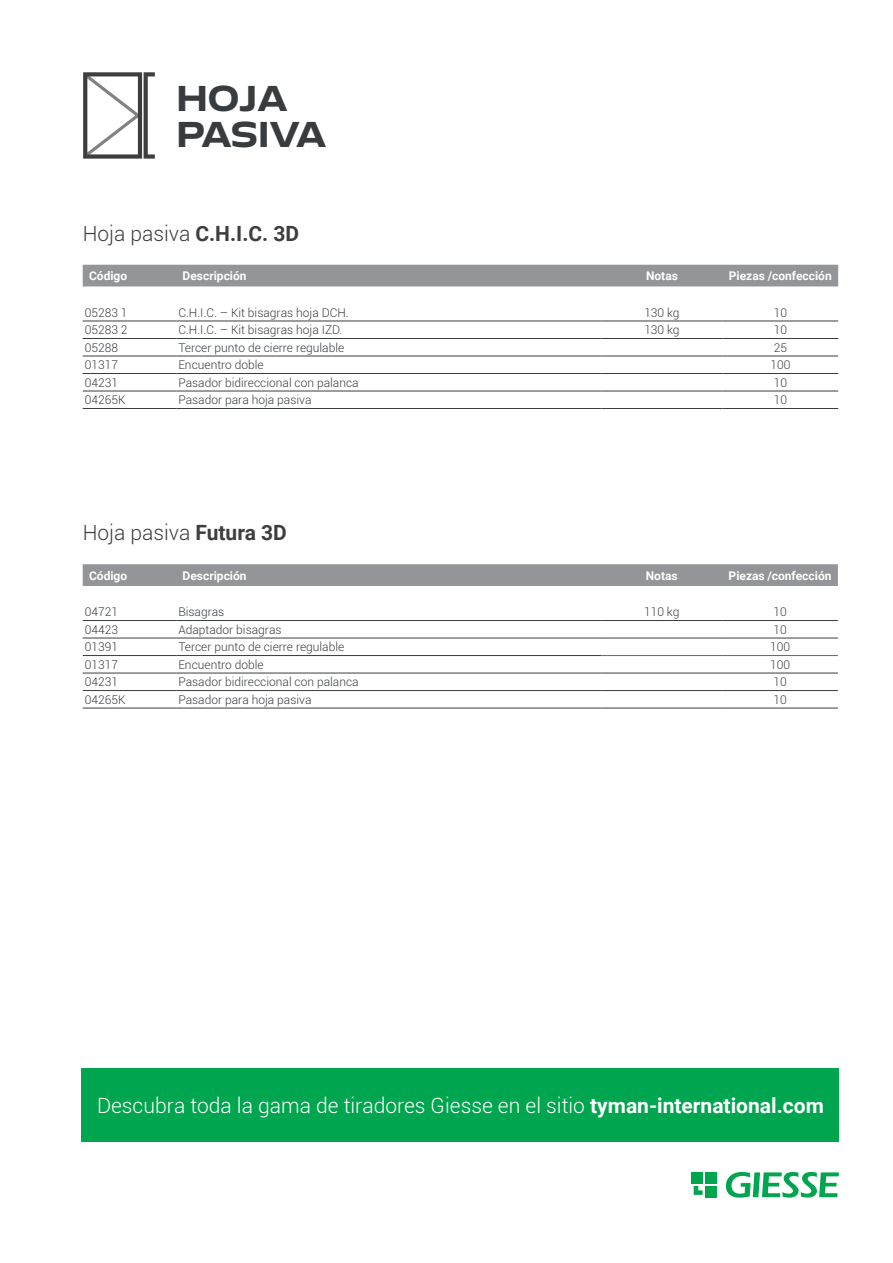
<style>
.page{position:relative;width:893px;height:1263px;background:#fff}
.page>*{position:absolute;margin:0;border:0;box-sizing:border-box;transform-origin:0 0}
.t1{font:700 33px/36px "Aero";color:#393c3f}
.t2{font:300 21px "Roboto";color:#fff}
.t3{font:300 21px "Roboto";color:#3e3e3f}
.t4{font:300 12px "Roboto";color:#393c3f}
.Testi_tabelle{font:700 12px "Roboto";color:#fff}
.t5{font:300 12px "Roboto";color:#3e3e3f}
.s1{font-weight:700}
</style>
<div class="page">
<div style="left:83px;top:265px;width:755px;height:21px;background:#939598"></div>
<hr style="left:83px;top:321px;width:93px;height:1px;background:#393c3f">
<hr style="left:176px;top:321px;width:425px;height:1px;background:#393c3f">
<hr style="left:83px;top:338px;width:93px;height:1px;background:#393c3f">
<hr style="left:176px;top:338px;width:425px;height:1px;background:#393c3f">
<hr style="left:83px;top:356px;width:93px;height:1px;background:#393c3f">
<hr style="left:176px;top:356px;width:425px;height:1px;background:#393c3f">
<hr style="left:83px;top:373px;width:93px;height:1px;background:#393c3f">
<hr style="left:176px;top:373px;width:425px;height:1px;background:#393c3f">
<hr style="left:601px;top:373px;width:121px;height:1px;background:#393c3f">
<hr style="left:722px;top:373px;width:116px;height:1px;background:#393c3f">
<hr style="left:83px;top:391px;width:93px;height:1px;background:#393c3f">
<hr style="left:176px;top:391px;width:425px;height:1px;background:#393c3f">
<hr style="left:601px;top:391px;width:121px;height:1px;background:#393c3f">
<hr style="left:722px;top:391px;width:116px;height:1px;background:#393c3f">
<hr style="left:83px;top:408px;width:93px;height:1px;background:#393c3f">
<hr style="left:176px;top:408px;width:425px;height:1px;background:#393c3f">
<hr style="left:601px;top:321px;width:121px;height:1px;background:#393c3f">
<hr style="left:722px;top:321px;width:116px;height:1px;background:#393c3f">
<hr style="left:601px;top:338px;width:121px;height:1px;background:#393c3f">
<hr style="left:722px;top:338px;width:116px;height:1px;background:#393c3f">
<hr style="left:601px;top:356px;width:121px;height:1px;background:#393c3f">
<hr style="left:722px;top:356px;width:116px;height:1px;background:#393c3f">
<hr style="left:601px;top:408px;width:121px;height:1px;background:#393c3f">
<hr style="left:722px;top:408px;width:116px;height:1px;background:#393c3f">
<svg style="left:83px;top:72px;width:72px;height:87px"></svg>
<div style="left:83px;top:564px;width:755px;height:22px;background:#939598"></div>
<hr style="left:83px;top:620px;width:93px;height:1px;background:#393c3f">
<hr style="left:176px;top:620px;width:425px;height:1px;background:#393c3f">
<hr style="left:83px;top:638px;width:93px;height:1px;background:#393c3f">
<hr style="left:176px;top:638px;width:425px;height:1px;background:#393c3f">
<hr style="left:83px;top:655px;width:93px;height:1px;background:#393c3f">
<hr style="left:176px;top:655px;width:425px;height:1px;background:#393c3f">
<hr style="left:83px;top:673px;width:93px;height:1px;background:#393c3f">
<hr style="left:176px;top:673px;width:425px;height:1px;background:#393c3f">
<hr style="left:601px;top:673px;width:121px;height:1px;background:#393c3f">
<hr style="left:722px;top:673px;width:116px;height:1px;background:#393c3f">
<hr style="left:83px;top:690px;width:93px;height:1px;background:#393c3f">
<hr style="left:176px;top:690px;width:425px;height:1px;background:#393c3f">
<hr style="left:601px;top:690px;width:121px;height:1px;background:#393c3f">
<hr style="left:722px;top:690px;width:116px;height:1px;background:#393c3f">
<hr style="left:83px;top:708px;width:93px;height:1px;background:#393c3f">
<hr style="left:176px;top:708px;width:425px;height:1px;background:#393c3f">
<hr style="left:601px;top:620px;width:121px;height:1px;background:#393c3f">
<hr style="left:722px;top:620px;width:116px;height:1px;background:#393c3f">
<hr style="left:601px;top:638px;width:121px;height:1px;background:#393c3f">
<hr style="left:722px;top:638px;width:116px;height:1px;background:#393c3f">
<hr style="left:601px;top:655px;width:121px;height:1px;background:#64686c">
<hr style="left:722px;top:655px;width:116px;height:1px;background:#64686c">
<hr style="left:601px;top:708px;width:121px;height:1px;background:#393c3f">
<hr style="left:722px;top:708px;width:116px;height:1px;background:#393c3f">
<div style="left:81px;top:1069px;width:758px;height:73px;background:#00a54f"></div>
<div style="left:691px;top:1172px;width:12px;height:12px;background:#00a54f"></div>
<div style="left:705px;top:1172px;width:12px;height:12px;background:#00a54f"></div>
<div style="left:705px;top:1186px;width:12px;height:12px;background:#00a54f"></div>
<svg style="left:694px;top:1186px;width:9px;height:9px"></svg>
<svg style="left:725px;top:1172px;width:114px;height:25px"></svg>
<p class="t1" style="left:176px;top:80px;width:152px">HOJA<br>PASIVA</p>
<p class="t3" style="left:83px;top:219px;width:218px">Hoja pasiva <span class="s1">C.H.I.C. 3D</span></p>
<p class="Testi_tabelle" style="left:89px;top:267px;width:40px">Código</p>
<p class="Testi_tabelle" style="left:183px;top:267px;width:65px">Descripción</p>
<p class="Testi_tabelle" style="left:646px;top:267px;width:33px">Notas</p>
<p class="Testi_tabelle" style="left:729px;top:267px;width:104px">Piezas /confección</p>
<p class="t4" style="left:85px;top:304px;width:44px">05283 1</p>
<p class="t4" style="left:178px;top:304px;width:172px">C.H.I.C. – Kit bisagras hoja DCH.</p>
<p class="t5" style="left:644px;top:304px;width:37px">130 kg</p>
<p class="t5" style="left:774px;top:304px;width:15px">10</p>
<p class="t4" style="left:85px;top:322px;width:44px">05283 2</p>
<p class="t4" style="left:178px;top:322px;width:166px">C.H.I.C. – Kit bisagras hoja IZD.</p>
<p class="t5" style="left:644px;top:322px;width:37px">130 kg</p>
<p class="t5" style="left:774px;top:322px;width:15px">10</p>
<p class="t4" style="left:85px;top:339px;width:35px">05288</p>
<p class="t4" style="left:178px;top:339px;width:167px">Tercer punto de cierre regulable</p>
<p class="t5" style="left:774px;top:339px;width:15px">25</p>
<p class="t4" style="left:85px;top:357px;width:35px">01317</p>
<p class="t4" style="left:178px;top:357px;width:87px">Encuentro doble</p>
<p class="t5" style="left:770px;top:357px;width:21px">100</p>
<p class="t4" style="left:85px;top:374px;width:35px">04231</p>
<p class="t4" style="left:178px;top:374px;width:182px">Pasador bidireccional con palanca</p>
<p class="t5" style="left:774px;top:374px;width:15px">10</p>
<p class="t4" style="left:85px;top:392px;width:42px">04265K</p>
<p class="t4" style="left:178px;top:392px;width:135px">Pasador para hoja pasiva</p>
<p class="t5" style="left:774px;top:392px;width:15px">10</p>
<p class="t3" style="left:83px;top:518px;width:206px">Hoja pasiva <span class="s1">Futura 3D</span></p>
<p class="Testi_tabelle" style="left:89px;top:567px;width:40px">Código</p>
<p class="Testi_tabelle" style="left:183px;top:567px;width:65px">Descripción</p>
<p class="Testi_tabelle" style="left:646px;top:567px;width:33px">Notas</p>
<p class="Testi_tabelle" style="left:729px;top:567px;width:104px">Piezas /confección</p>
<p class="t4" style="left:85px;top:604px;width:35px">04721</p>
<p class="t4" style="left:178px;top:604px;width:48px">Bisagras</p>
<p class="t5" style="left:644px;top:604px;width:37px">110 kg</p>
<p class="t5" style="left:773px;top:604px;width:15px">10</p>
<p class="t4" style="left:85px;top:621px;width:35px">04423</p>
<p class="t4" style="left:178px;top:621px;width:105px">Adaptador bisagras</p>
<p class="t5" style="left:773px;top:621px;width:15px">10</p>
<p class="t4" style="left:85px;top:639px;width:35px">01391</p>
<p class="t4" style="left:178px;top:639px;width:167px">Tercer punto de cierre regulable</p>
<p class="t5" style="left:770px;top:639px;width:21px">100</p>
<p class="t4" style="left:85px;top:656px;width:35px">01317</p>
<p class="t4" style="left:178px;top:656px;width:87px">Encuentro doble</p>
<p class="t5" style="left:770px;top:656px;width:21px">100</p>
<p class="t4" style="left:85px;top:674px;width:35px">04231</p>
<p class="t4" style="left:178px;top:674px;width:182px">Pasador bidireccional con palanca</p>
<p class="t5" style="left:773px;top:674px;width:15px">10</p>
<p class="t4" style="left:85px;top:691px;width:42px">04265K</p>
<p class="t4" style="left:178px;top:691px;width:135px">Pasador para hoja pasiva</p>
<p class="t5" style="left:773px;top:691px;width:15px">10</p>
<p class="t2" style="left:97px;top:1091px;width:728px">Descubra toda la gama de tiradores Giesse en el sitio <span class="s1">tyman-international.com</span></p>
</div>
